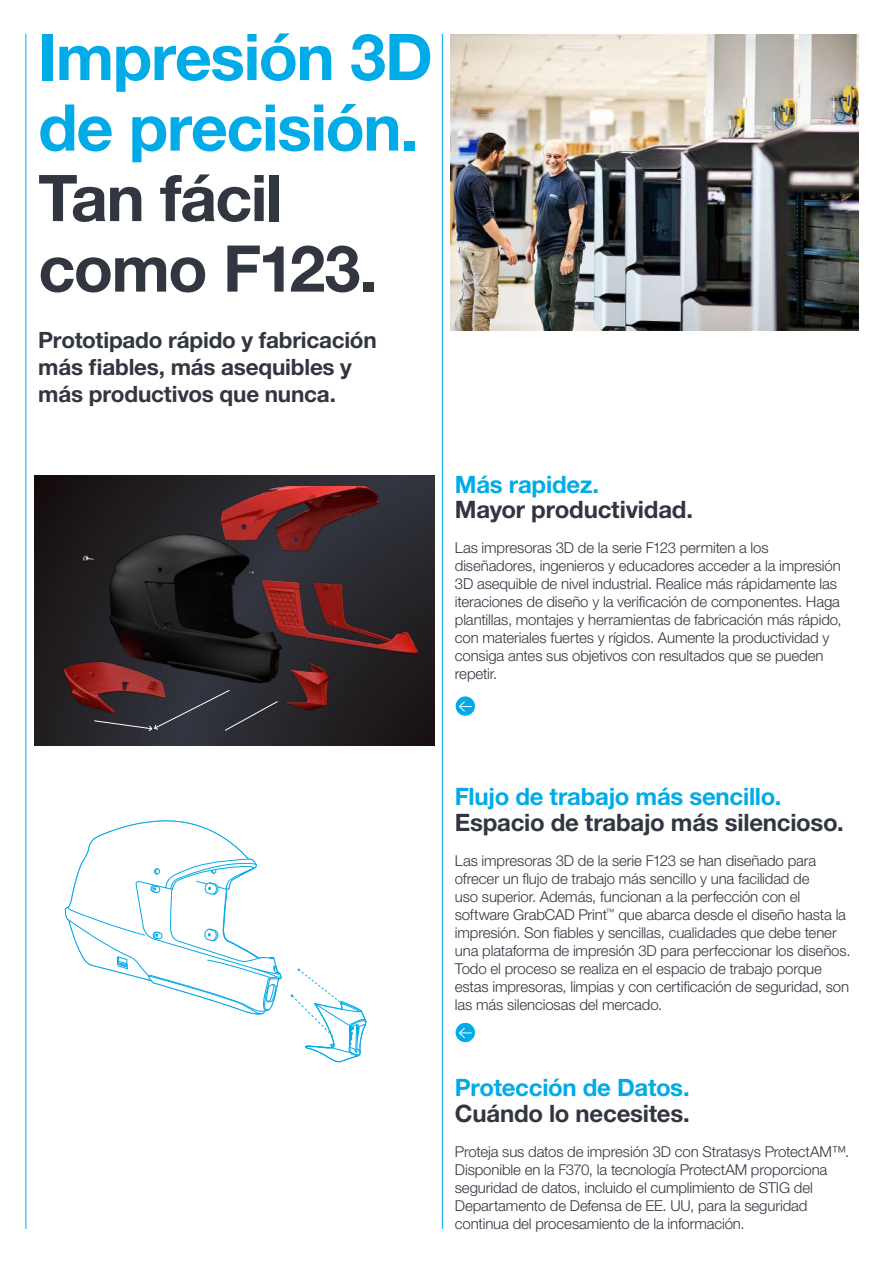
<style>
.page{position:relative;width:893px;height:1263px;background:#fff}
.page>*{position:absolute;margin:0;border:0;box-sizing:border-box;transform-origin:0 0}
.t1{font:700 64.5px/70.5px "Helvetica Neue LT Std";letter-spacing:-.02em;color:#00abe7}
.t2{font:700 64.5px/70.5px "Helvetica Neue LT Std";letter-spacing:-.025em;color:#323640}
.t3{font:700 24px "Helvetica Neue LT Std";letter-spacing:-.01em;color:#323640}
.t4{font:700 24px "Helvetica Neue LT Std";letter-spacing:-.01em;color:#00abe7}
.t5{font:700 22.5px/27px "Helvetica Neue LT Std";letter-spacing:-.01em;color:#323640}
.t6{font:300 15px/18px "Helvetica Neue LT Std";letter-spacing:-.01em;color:#323640}
</style>
<div class="page">
<hr style="left:26px;top:34px;width:1px;height:1195px;background:#00abe7">
<hr style="left:442px;top:34px;width:1px;height:1195px;background:#00abe7">
<img style="left:451px;top:34px;width:408px;height:297px">
<svg style="left:456px;top:696px;width:19px;height:20px"></svg>
<svg style="left:458px;top:701px;width:14px;height:11px"></svg>
<div style="left:456px;top:1023px;width:19px;height:19px;background:#00abe7;border-radius:50%"></div>
<svg style="left:458px;top:1027px;width:14px;height:11px"></svg>
<svg style="left:34px;top:475px;width:400px;height:270px;background:#231f22"></svg>
<img style="left:60px;top:487px;width:361px;height:234px">
<svg style="left:94px;top:690px;width:184px;height:41px;background:#38333a"></svg>
<svg style="left:65px;top:820px;width:301px;height:243px"></svg>
<h1 class="t1" style="left:38px;top:20px;width:396px">Impresión 3D de precisión.</h1>
<h1 class="t2" style="left:38px;top:161px;width:341px">Tan fácil como F123.</h1>
<h3 class="t5" style="left:38px;top:326px;width:340px">Prototipado rápido y fabricación más fiables, más asequibles y más productivos que nunca.</h3>
<h2 class="t4" style="left:455px;top:469px;width:146px">Más rapidez.</h2>
<h2 class="t3" style="left:455px;top:495px;width:240px">Mayor productividad.</h2>
<p class="t6" style="left:455px;top:538px;width:388px">Las impresoras 3D de la serie F123 permiten a los diseñadores, ingenieros y educadores acceder a la impresión 3D asequible de nivel industrial. Realice más rápidamente las iteraciones de diseño y la verificación de componentes. Haga plantillas, montajes y herramientas de fabricación más rápido, con materiales fuertes y rígidos. Aumente la productividad y consiga antes sus objetivos con resultados que se pueden repetir.</p>
<h2 class="t4" style="left:455px;top:782px;width:328px">Flujo de trabajo más sencillo.</h2>
<h2 class="t3" style="left:455px;top:807px;width:390px">Espacio de trabajo más silencioso.</h2>
<p class="t6" style="left:455px;top:851px;width:397px">Las impresoras 3D de la serie F123 se han diseñado para ofrecer un flujo de trabajo más sencillo y una facilidad de<br>uso superior. Además, funcionan a la perfección con el software GrabCAD Print<sup>™</sup> que abarca desde el diseño hasta la impresión. Son fiables y sencillas, cualidades que debe tener una plataforma de impresión 3D para perfeccionar los diseños.<br>Todo el proceso se realiza en el espacio de trabajo porque estas impresoras, limpias y con certificación de seguridad, son las más silenciosas del mercado.</p>
<h2 class="t4" style="left:455px;top:1073px;width:236px">Protección de Datos.</h2>
<h2 class="t3" style="left:455px;top:1098px;width:236px">Cuándo lo necesites.</h2>
<p class="t6" style="left:455px;top:1142px;width:396px">Proteja sus datos de impresión 3D con Stratasys ProtectAM™.<br>Disponible en la F370, la tecnología ProtectAM proporciona seguridad de datos, incluido el cumplimiento de STIG del Departamento de Defensa de EE. UU, para la seguridad continua del procesamiento de la información.</p>
</div>
